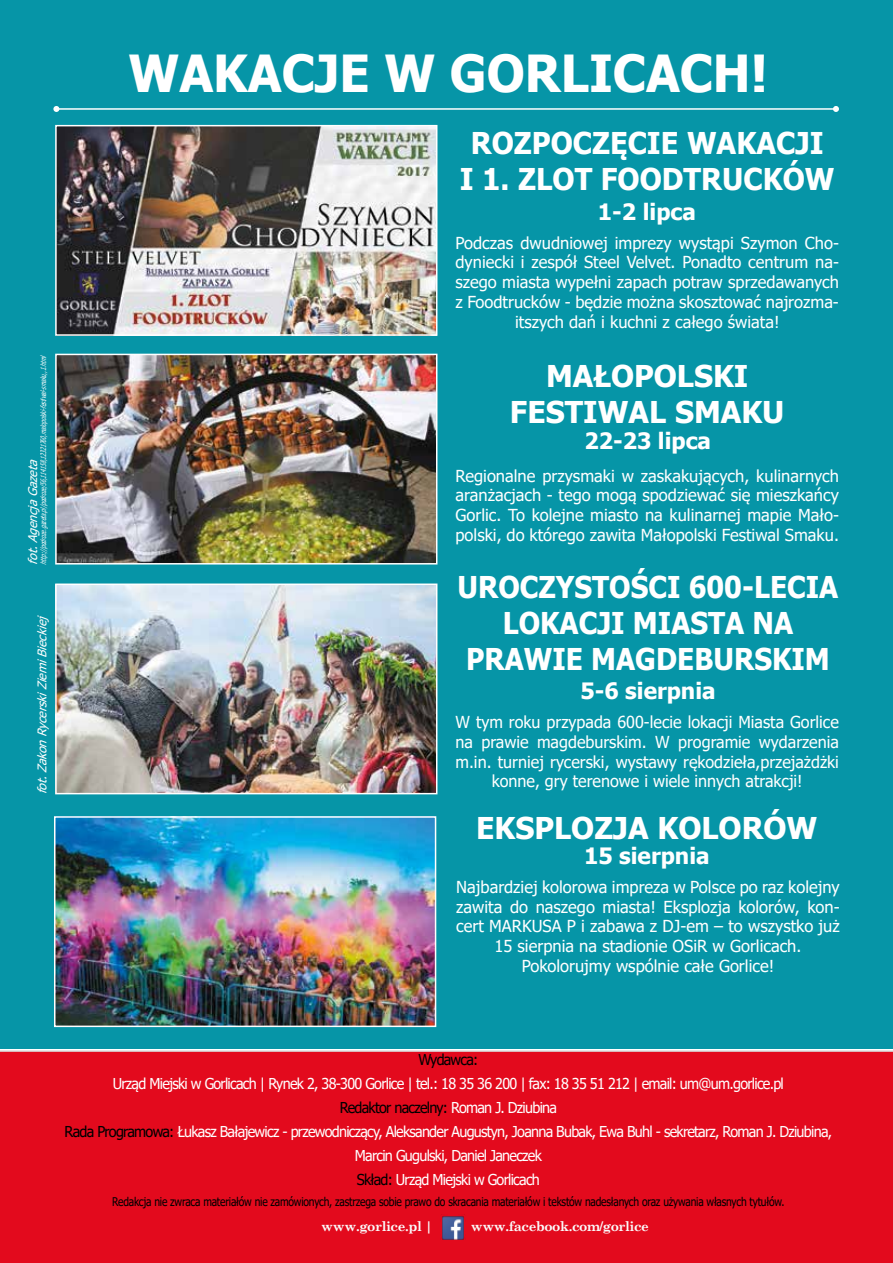
<style>
.page{position:relative;width:893px;height:1263px;background:#fff}
.page>*{position:absolute;margin:0;border:0;box-sizing:border-box;transform-origin:0 0}
.t1{font:700 51px "Tahoma";color:#fff}
.t2{font:700 30px/36px "Tahoma";color:#fff;text-align:center;scale:.93 1}
.t3{font:700 30px/36px "Tahoma";color:#fff;text-align:center}
.t4{font:700 30px/36px "Tahoma";color:#fff;text-align:center;scale:.96 1}
.t5{font:700 22.5px "Tahoma";color:#fff}
.t6{font:16.5px/19.8px "Tahoma";color:#fff;text-align:center}
.t7{font:15px/24px "Tahoma";letter-spacing:-.05em;color:#fff;text-align:center;scale:.96 1}
.t8{font:15px "Tahoma";letter-spacing:-.05em;color:#000;scale:.96 1}
.t9{font:700 13.5px "Century Schoolbook";letter-spacing:-.03em;color:#fbfbfb}
.t10{font:12px "Tahoma";letter-spacing:-.02em;color:#000;scale:.86 1}
.t11{font:italic 12px "Tahoma";color:#fff}
.t12{font:italic 7.5px "Tahoma";color:#fff;scale:.7 1}
.s1{color:#000}
</style>
<div class="page">
<div style="left:0;top:0;width:893px;height:1048px;background:#0695a7"></div>
<div style="left:0;top:1050px;width:893px;height:213px;background:#e30a1d"></div>
<img style="left:440px;top:1214px;width:25px;height:28px">
<img style="left:58px;top:128px;width:376px;height:205px">
<div style="left:55px;top:125px;width:382px;height:211px;border:2px solid #fff"></div>
<hr style="left:56px;top:108px;width:780px;height:2px;background:#fff">
<svg style="left:53px;top:106px;width:6px;height:6px"></svg>
<svg style="left:833px;top:106px;width:6px;height:6px"></svg>
<img style="left:58px;top:586px;width:376px;height:205px">
<div style="left:55px;top:583px;width:382px;height:211px;border:2px solid #fff"></div>
<img style="left:57px;top:819px;width:376px;height:205px">
<div style="left:54px;top:816px;width:382px;height:211px;border:2px solid #fff"></div>
<img style="left:58px;top:357px;width:376px;height:204px">
<div style="left:55px;top:354px;width:382px;height:210px;border:2px solid #fff"></div>
<p class="t12" style="left:38px;top:564px;width:304px;rotate:-90deg">http://podroze.gazeta.pl/podroze/56,114158,12321760,malopolski-festiwal-smaku,,1.html</p>
<p class="t11" style="left:25px;top:564px;width:111px;rotate:-90deg">fot.AgencjaGazeta</p>
<p class="t11" style="left:34px;top:794px;width:185px;rotate:-90deg">fot.ZakonRycerskiZiemiBieckiej</p>
<h1 class="t1" style="left:129px;top:38px;width:641px">WAKACJE W GORLICACH!</h1>
<h2 class="t4" style="left:460px;top:126px;width:392px">ROZPOCZĘCIE WAKACJI<br>I 1. ZLOT FOODTRUCKÓW</h2>
<h3 class="t5" style="left:598px;top:196px;width:100px">1-2 lipca</h3>
<p class="t6" style="left:455px;top:234px;width:385px">Podczas dwudniowej imprezy wystąpi Szymon Cho&shy;dyniecki i zespół Steel Velvet. Ponadto centrum na&shy;szego miasta wypełni zapach potraw sprzedawanych z Foodtrucków - będzie można skosztować najrozma&shy;itszych dań i kuchni z całego świata!</p>
<h2 class="t3" style="left:510px;top:359px;width:276px">MAŁOPOLSKI<br>FESTIWAL SMAKU</h2>
<h3 class="t5" style="left:584px;top:425px;width:128px">22-23 lipca</h3>
<p class="t6" style="left:455px;top:467px;width:385px;text-align:justify">Regionalne przysmaki w zaskakujących, kulinarnych aranżacjach - tego mogą spodziewać się mieszkańcy Gorlic. To kolejne miasto na kulinarnej mapie Mało&shy;polski, do którego zawita Małopolski Festiwal Smaku.</p>
<h2 class="t2" style="left:457px;top:570px;width:411px">UROCZYSTOŚCI 600-LECIA<br>LOKACJI MIASTA NA<br>PRAWIE MAGDEBURSKIM</h2>
<h3 class="t5" style="left:580px;top:675px;width:137px">5-6 sierpnia</h3>
<p class="t6" style="left:455px;top:713px;width:385px">W tym roku przypada 600-lecie lokacji Miasta Gorlice na prawie magdeburskim. W programie wydarzenia m.in. turniej rycerski, wystawy rękodzieła,przejażdżki konne, gry terenowe i wiele innych atrakcji!</p>
<h2 class="t3" style="left:476px;top:811px;width:343px">EKSPLOZJA KOLORÓW</h2>
<h3 class="t5" style="left:584px;top:840px;width:127px">15 sierpnia</h3>
<p class="t6" style="left:456px;top:878px;width:385px">Najbardziej kolorowa impreza w Polsce po raz kolejny zawita do naszego miasta! Eksplozja kolorów, kon&shy;cert MARKUSA P i zabawa z DJ-em – to wszystko już 15 sierpnia na stadionie OSiR w Gorlicach.<br>Pokolorujmy wspólnie całe Gorlice!</p>
<p class="t8" style="left:418px;top:1049px;width:64px">Wydawca:</p>
<p class="t7" style="left:65px;top:1072px;width:801px">Urząd Miejski w Gorlicach | Rynek 2, 38-300 Gorlice | tel.: 18 35 36 200 | fax: 18 35 51 212 | email: um@um.gorlice.pl<br><span class="s1">Redaktor naczelny:</span> Roman J. Dziubina<br><span class="s1">Rada Programowa:</span> Łukasz Bałajewicz - przewodniczący, Aleksander Augustyn, Joanna Bubak, Ewa Buhl - sekretarz, Roman J. Dziubina, Marcin Gugulski, Daniel Janeczek<br><span class="s1">Skład:</span> Urząd Miejski w Gorlicach</p>
<p class="t10" style="left:112px;top:1194px;width:783px">Redakcja nie zwraca materiałów nie zamówionych, zastrzega sobie prawo do skracania materiałów i tekstów nadesłanych oraz używania własnych tytułów.</p>
<p class="t9" style="left:321px;top:1215px;width:113px">www.gorlice.pl |</p>
<p class="t9" style="left:471px;top:1215px;width:180px">www.facebook.com/gorlice</p>
</div>
